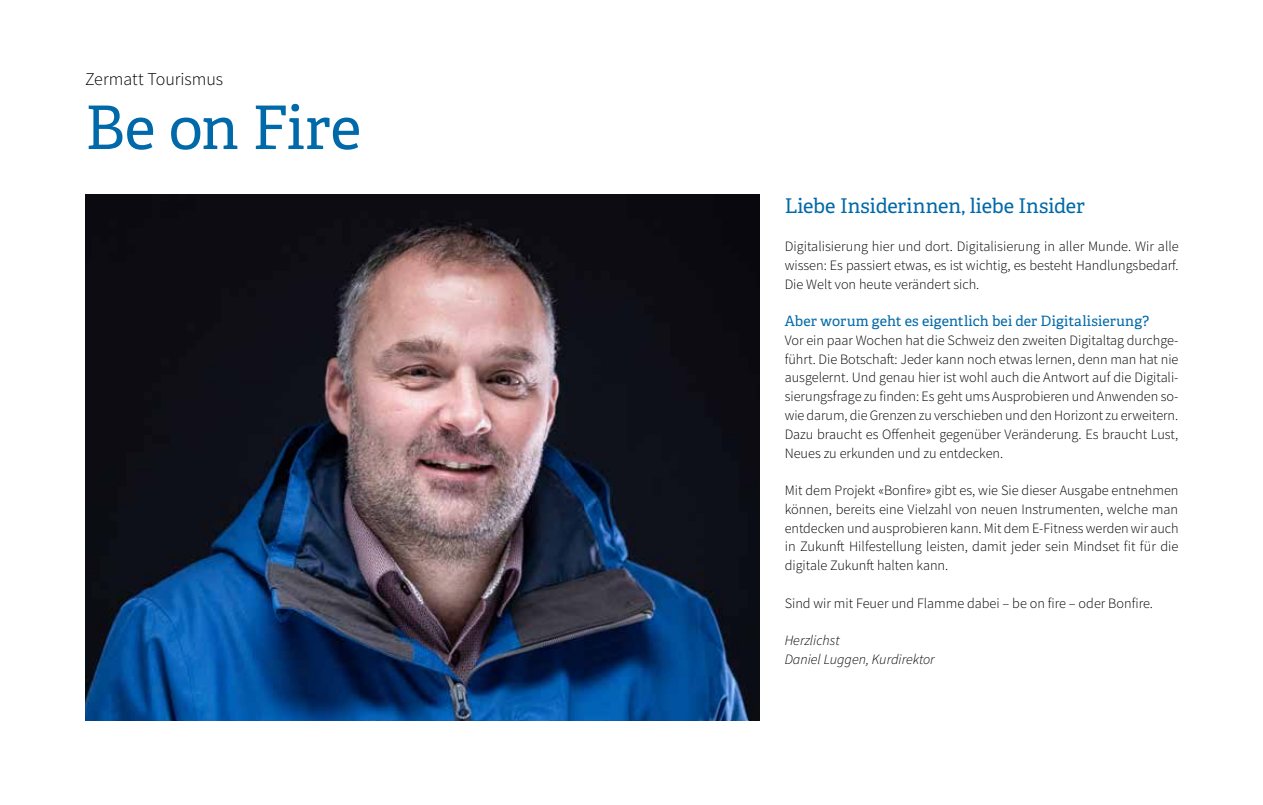
<style>
.page{position:relative;width:1263px;height:805px;background:#fff}
.page>*{position:absolute;margin:0;border:0;box-sizing:border-box;transform-origin:0 0}
.t1{font:60px "Adelle PE";letter-spacing:-.005em;color:#0069a9}
.t2{font:20.25px "Adelle PE";letter-spacing:-.005em;color:#0069a9}
.t3{font:300 18px "Source Sans Pro";letter-spacing:-.005em;color:#000}
.t4{font:300 14.25px/18.8px "Source Sans Pro";color:#000;text-align:justify}
.t5{font:14.25px "Adelle PE";letter-spacing:.01em;color:#0069a9}
.t6{font:italic 300 14.25px/18.8px "Source Sans Pro";color:#000}
</style>
<div class="page">
<img style="left:85px;top:194px;width:674px;height:525px">
<p class="t3" style="left:85px;top:68px;width:140px">Zermatt Tourismus</p>
<h1 class="t1" style="left:85px;top:84px;width:278px">Be on Fire</h1>
<h2 class="t2" style="left:785px;top:191px;width:302px">Liebe Insiderinnen, liebe Insider</h2>
<p class="t4" style="left:785px;top:237px;width:396px">Digitalisierung hier und dort. Digitalisierung in aller Munde. Wir alle wissen: Es passiert etwas, es ist wichtig, es besteht Handlungsbedarf.<br>Die Welt von heute verändert sich.</p>
<p class="t5" style="left:785px;top:310px;width:366px">Aber worum geht es eigentlich bei der Digitalisierung?</p>
<p class="t4" style="left:785px;top:330px;width:395px">Vor ein paar Wochen hat die Schweiz den zweiten Digitaltag durchge&shy;führt. Die Botschaft: Jeder kann noch etwas lernen, denn man hat nie ausgelernt. Und genau hier ist wohl auch die Antwort auf die Digitali&shy;sierungsfrage zu finden: Es geht ums Ausprobieren und Anwenden so&shy;wie darum, die Grenzen zu verschieben und den Horizont zu erweitern.<br>Dazu braucht es Offenheit gegenüber Veränderung. Es braucht Lust, Neues zu erkunden und zu entdecken.</p>
<p class="t4" style="left:785px;top:480px;width:396px">Mit dem Projekt «Bonfire» gibt es, wie Sie dieser Ausgabe entnehmen können, bereits eine Vielzahl von neuen Instrumenten, welche man entdecken und ausprobieren kann. Mit dem E-Fitness werden wir auch in Zukunft Hilfestellung leisten, damit jeder sein Mindset fit für die digitale Zukunft halten kann.</p>
<p class="t4" style="left:785px;top:593px;width:370px">Sind wir mit Feuer und Flamme dabei – be on fire – oder Bonfire.</p>
<p class="t6" style="left:785px;top:630px;width:152px">Herzlichst<br>Daniel Luggen, Kurdirektor</p>
</div>
